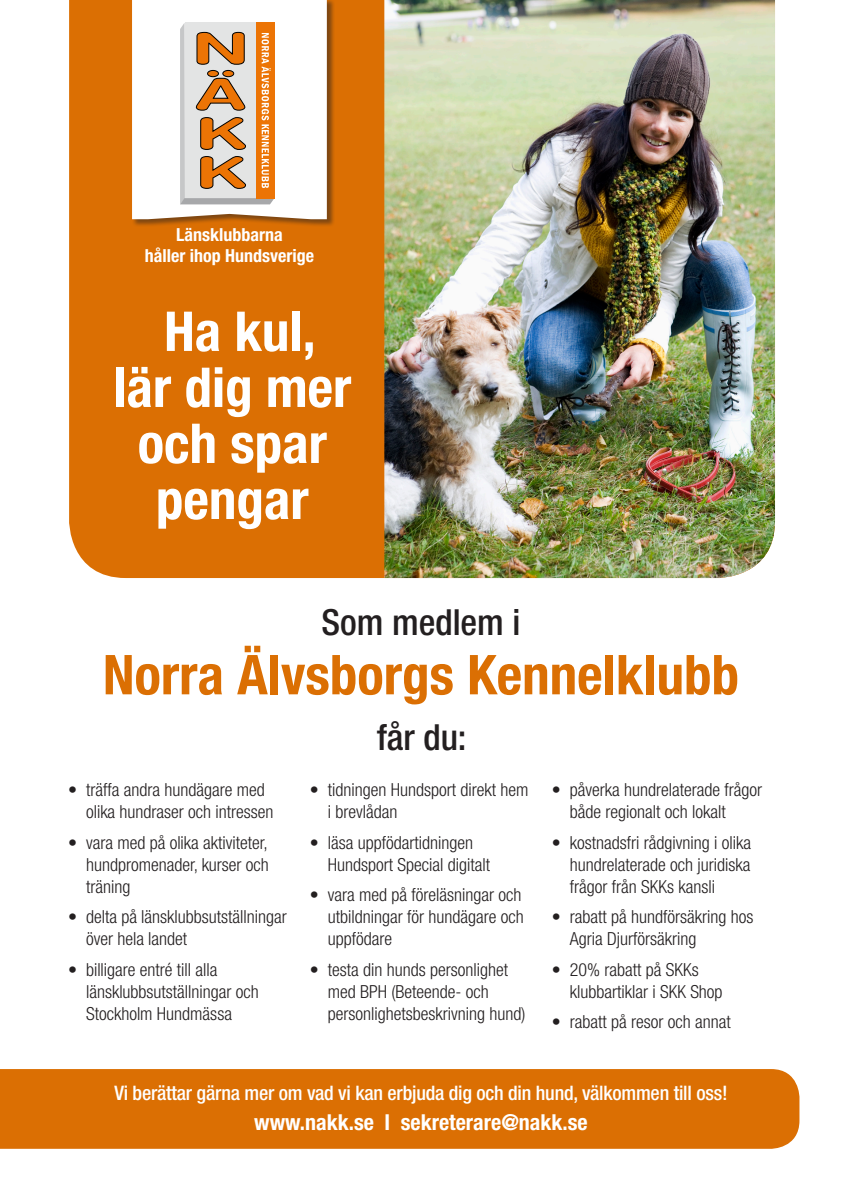
<style>
.page{position:relative;width:842px;height:1191px;background:#fff}
.page>*{position:absolute;margin:0;border:0;box-sizing:border-box;transform-origin:0 0}
.Rubrik{font:700 condensed 55px/56px "Helvetica Neue LT Std";color:#fff;text-align:center}
.Rubrik-2{font:700 condensed 55px "Helvetica Neue LT Std";color:#db6f03}
.t1{font:500 condensed 36px "Helvetica Neue LT Std";color:#231f20}
.Remsainfo_rad_2{font:700 condensed 22px "Helvetica Neue LT Std";color:#fff}
.Remsainfo_rad_1{font:500 condensed 20px "Helvetica Neue LT Std";letter-spacing:-.01em;color:#fff}
.t2{font:300 condensed 18px/22px "Helvetica Neue LT Std";color:#231f20}
.t3{font:700 condensed 18px/21.6px "Helvetica Neue LT Std";color:#fff;text-align:center}
</style>
<div class="page">
<div style="left:69px;top:0;width:315px;height:578px;background:#db6f03"></div>
<img style="left:384px;top:0;width:391px;height:578px">
<div style="left:132px;top:0;width:203px;height:227px;background:#231f20;opacity:.5"></div>
<svg style="left:132px;top:0;width:195px;height:219px"></svg>
<div style="left:137px;top:38px;width:181px;height:160px;background:#fff"></div>
<svg style="left:149px;top:1px;width:161px;height:203px"></svg>
<div style="left:0;top:1069px;width:799px;height:79px;background:#db6f03"></div>
<p class="t3" style="left:145px;top:223px;width:171px">Länsklubbarna<br>håller ihop Hundsverige</p>
<p class="Rubrik" style="left:113px;top:303px;width:240px">Ha kul,<br>lär dig mer och spar pengar</p>
<h2 class="t1" style="left:321px;top:601px;width:201px">Som medlem i</h2>
<p class="Rubrik-2" style="left:103px;top:641px;width:638px">Norra Älvsborgs Kennelklubb</p>
<p class="t2" style="left:86px;top:778px;width:189px;text-indent:-18px">• träffa andra hundägare med olika hundraser och intressen</p>
<p class="t2" style="left:86px;top:831px;width:184px;text-align:justify;text-indent:-18px">• vara med på olika aktiviteter, hundpromenader, kurser och träning</p>
<p class="t2" style="left:86px;top:905px;width:202px;text-indent:-18px">• delta på länsklubbsutställningar över hela landet</p>
<p class="t2" style="left:86px;top:958px;width:174px;text-indent:-18px">• billigare entré till alla länsklubbsutställningar och<br>Stockholm Hundmässa</p>
<h2 class="t1" style="left:377px;top:716px;width:91px">får du:</h2>
<p class="t2" style="left:328px;top:778px;width:202px;text-indent:-18px">• tidningen Hundsport direkt hem i brevlådan</p>
<p class="t2" style="left:328px;top:831px;width:164px;text-indent:-18px">• läsa uppfödartidningen<br>Hundsport Special digitalt</p>
<p class="t2" style="left:328px;top:883px;width:197px;text-indent:-18px">• vara med på föreläsningar och utbildningar för hundägare och uppfödare</p>
<p class="t2" style="left:328px;top:958px;width:199px;text-indent:-18px">• testa din hunds personlighet med BPH (Beteende- och personlighetsbeskrivning hund)</p>
<p class="t2" style="left:570px;top:778px;width:194px;text-indent:-18px">• påverka hundrelaterade frågor både regionalt och lokalt</p>
<p class="t2" style="left:570px;top:831px;width:183px;text-align:justify;text-indent:-18px">• kostnadsfri rådgivning i olika hundrelaterade och juridiska frågor från SKKs kansli</p>
<p class="t2" style="left:570px;top:905px;width:185px;text-indent:-18px">• rabatt på hundförsäkring hos<br>Agria Djurförsäkring</p>
<p class="t2" style="left:570px;top:958px;width:154px;text-indent:-18px">• 20% rabatt på SKKs klubbartiklar i SKK Shop</p>
<p class="t2" style="left:552px;top:1010px;width:180px">• rabatt på resor och annat</p>
<p class="Remsainfo_rad_1" style="left:114px;top:1080px;width:615px">Vi berättar gärna mer om vad vi kan erbjuda dig och din hund, välkommen till oss!</p>
<p class="Remsainfo_rad_2" style="left:254px;top:1109px;width:335px">www.nakk.se I sekreterare@nakk.se</p>
</div>
